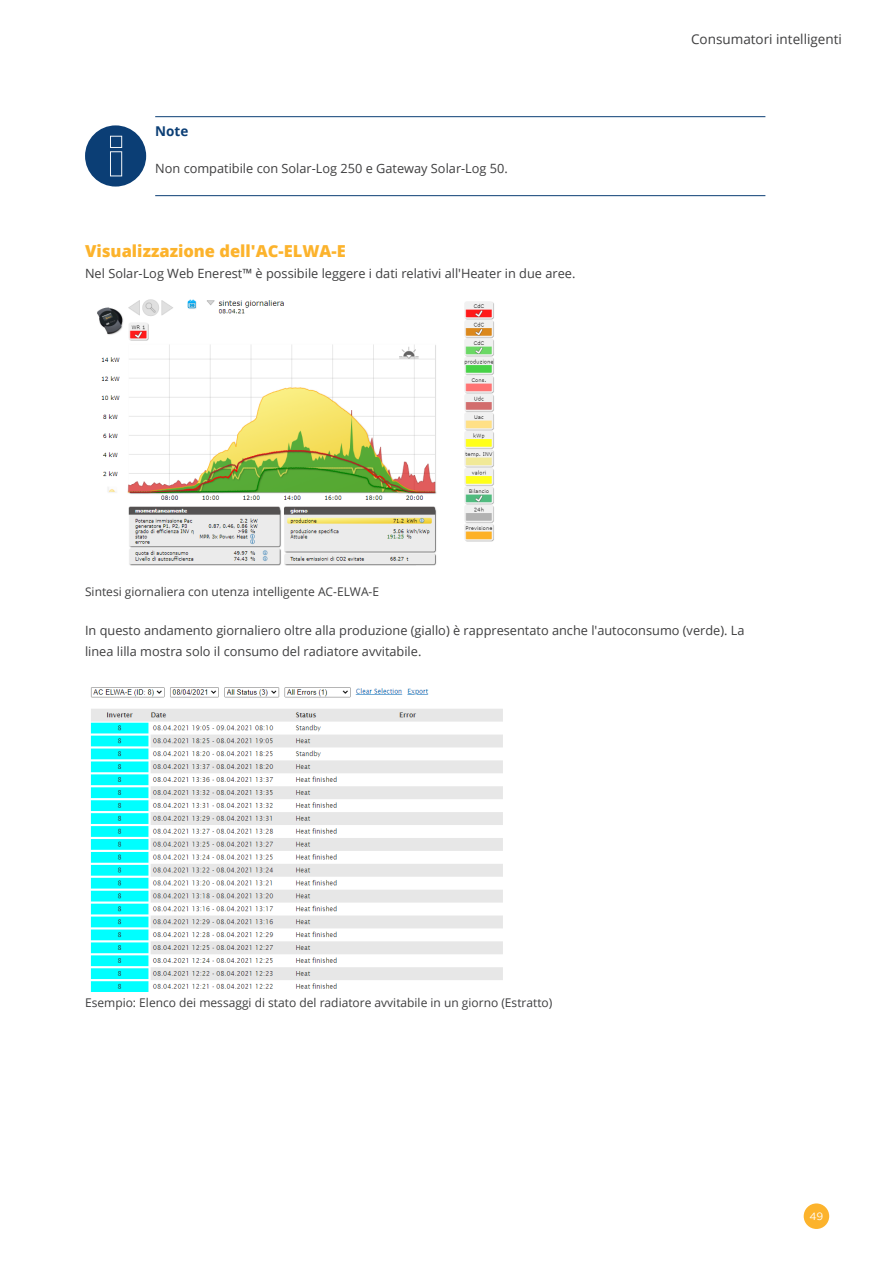
<style>
.page{position:relative;width:893px;height:1263px;background:#fff}
.page>*{position:absolute;margin:0;border:0;box-sizing:border-box;transform-origin:0 0}
.Abschnittsüberschrift{font:800 16.5px "Open Sans";color:#fcb32c}
.t1{font:13.5px "Open Sans";color:#3e3e3f}
.Tabelle_Headline_Bold{font:700 13.5px "Open Sans";color:#0b3e75}
.Fließtext{font:12.75px/21px "Open Sans";color:#3e3e3f}
.Bildunterschrift{font:12px "Open Sans";color:#3e3e3f}
.t2{font:10.5px "Gotham";color:#fff}
</style>
<div class="page">
<div style="left:804px;top:1203px;width:25px;height:26px;background:#fcb32c;border-radius:50%"></div>
<hr style="left:155px;top:116px;width:610px;height:1px;background:#0b3e75">
<hr style="left:155px;top:195px;width:610px;height:1px;background:#0b3e75">
<div style="left:85px;top:125px;width:61px;height:62px;background:#0b3e75;border-radius:50%"></div>
<svg style="left:110px;top:136px;width:12px;height:40px"></svg>
<img style="left:97px;top:299px;width:397px;height:267px">
<img style="left:90px;top:687px;width:413px;height:304px">
<p class="Tabelle_Headline_Bold" style="left:155px;top:121px;width:35px">Note</p>
<p class="Fließtext" style="left:155px;top:158px;width:354px">Non compatibile con Solar-Log 250 e Gateway Solar-Log 50.</p>
<p class="Abschnittsüberschrift" style="left:85px;top:239px;width:262px">Visualizzazione dell'AC-ELWA-E</p>
<p class="Fließtext" style="left:85px;top:263px;width:492px">Nel Solar-Log Web Enerest™ è possibile leggere i dati relativi all'Heater in due aree.</p>
<p class="t1" style="left:691px;top:30px;width:152px">Consumatori intelligenti</p>
<p class="Bildunterschrift" style="left:85px;top:583px;width:296px">Sintesi giornaliera con utenza intelligente AC-ELWA-E</p>
<p class="Fließtext" style="left:85px;top:620px;width:661px">In questo andamento giornaliero oltre alla produzione (giallo) è rappresentato anche l'autoconsumo (verde). La linea lilla mostra solo il consumo del radiatore avvitabile.</p>
<p class="Bildunterschrift" style="left:85px;top:994px;width:469px">Esempio: Elenco dei messaggi di stato del radiatore avvitabile in un giorno (Estratto)</p>
<p class="t2" style="left:809px;top:1210px;width:15px">49</p>
</div>
